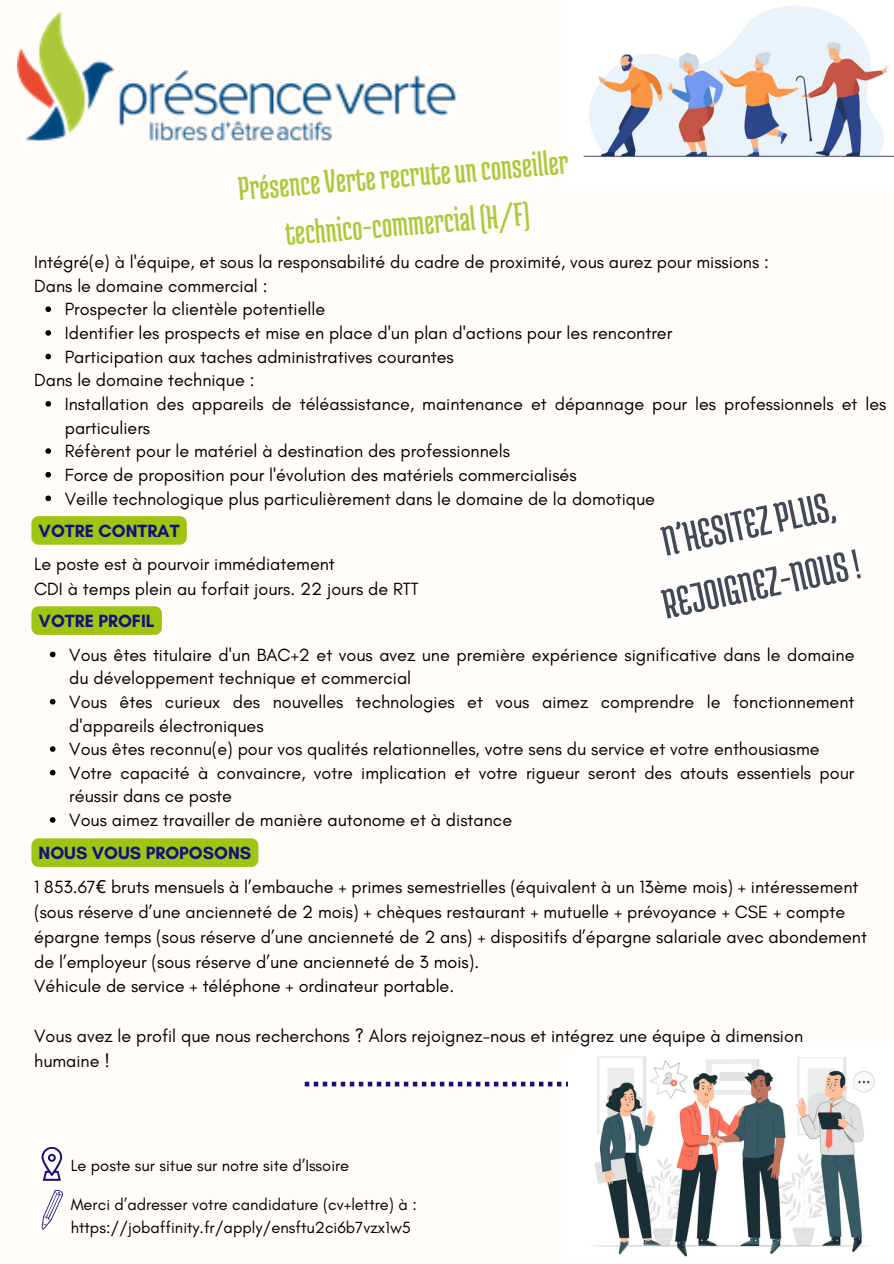
<style>
.page{position:relative;width:894px;height:1264px;background:#fff}
.page>*{position:absolute;margin:0;border:0;box-sizing:border-box;transform-origin:0 0}
.t1{font:44.4px/61.7px "Medula One";color:#404a58}
.t2{font:35.25px/48.3px "Medula One";color:#acc939;text-align:center}
.t3{font:18px/23.7px "Glacial Indifference";color:#000}
.t4{font:700 18px "Glacial Indifference";color:#180e78}
.t5{font:16.5px "Glacial Indifference";color:#000}
.s1{font-family:"Noto Sans"}
</style>
<div class="page">
<div style="left:0;top:0;width:893px;height:1263px;background:#fffcfa"></div>
<svg style="left:42px;top:1147px;width:20px;height:33px"></svg>
<svg style="left:42px;top:1190px;width:21px;height:39px"></svg>
<svg style="left:304px;top:1081px;width:264px;height:5px"></svg>
<img style="left:17px;top:12px;width:439px;height:129px">
<img style="left:593px;top:1056px;width:282px;height:201px">
<img style="left:583px;top:6px;width:310px;height:151px">
<svg style="left:45px;top:306px;width:6px;height:6px"></svg>
<svg style="left:45px;top:330px;width:6px;height:6px"></svg>
<svg style="left:45px;top:354px;width:6px;height:5px"></svg>
<svg style="left:45px;top:401px;width:6px;height:5px"></svg>
<svg style="left:45px;top:448px;width:6px;height:6px"></svg>
<svg style="left:45px;top:472px;width:6px;height:5px"></svg>
<svg style="left:45px;top:495px;width:6px;height:6px"></svg>
<svg style="left:50px;top:651px;width:5px;height:6px"></svg>
<svg style="left:50px;top:699px;width:5px;height:5px"></svg>
<svg style="left:50px;top:746px;width:5px;height:5px"></svg>
<svg style="left:50px;top:769px;width:5px;height:6px"></svg>
<svg style="left:50px;top:817px;width:5px;height:5px"></svg>
<div style="left:31px;top:606px;width:131px;height:29px;background:#9fc512;border-radius:7px"></div>
<div style="left:31px;top:516px;width:156px;height:28px;background:#9fc512;border-radius:7px"></div>
<div style="left:31px;top:838px;width:227px;height:29px;background:#9fc512;border-radius:7px"></div>
<p class="t2" style="left:236px;top:165px;width:332px;rotate:-5deg">PrésenceVerterecruteunconseiller technico-commercial (H/F)</p>
<p class="t3" style="left:34px;top:250px;width:736px">Intégré(e) à l'équipe, et sous la responsabilité du cadre de proximité, vous aurez pour missions :</p>
<p class="t3" style="left:34px;top:274px;width:235px">Dans le domaine commercial :</p>
<p class="t3" style="left:65px;top:297px;width:262px">Prospecter la clientèle potentielle</p>
<p class="t3" style="left:65px;top:321px;width:609px">Identifier les prospects et mise en place d'un plan d'actions pour les rencontrer</p>
<p class="t3" style="left:65px;top:344px;width:390px">Participation aux taches administratives courantes</p>
<p class="t3" style="left:34px;top:368px;width:222px">Dans le domaine technique :</p>
<p class="t3" style="left:65px;top:392px;width:822px">Installation des appareils de téléassistance, maintenance et dépannage pour les professionnels et les particuliers</p>
<p class="t3" style="left:65px;top:439px;width:446px">Réfèrent pour le matériel à destination des professionnels</p>
<p class="t3" style="left:65px;top:463px;width:513px">Force de proposition pour l'évolution des matériels commercialisés</p>
<p class="t3" style="left:65px;top:486px;width:591px">Veille technologique plus particulièrement dans le domaine de la domotique</p>
<h3 class="t1" style="left:643px;top:513px;width:202px;rotate:-12deg">N’HESITEZPLUS,<br>REJOIGNEZ-NOUS!</h3>
<p class="t4" style="left:39px;top:519px;width:142px">VOTRE CONTRAT</p>
<p class="t3" style="left:34px;top:552px;width:302px">Le poste est à pourvoir immédiatement</p>
<p class="t3" style="left:34px;top:577px;width:386px">CDI à temps plein au forfait jours. 22 jours de RTT</p>
<p class="t4" style="left:39px;top:609px;width:117px">VOTRE PROFIL</p>
<p class="t3" style="left:69px;top:642px;width:786px">Vous êtes titulaire d'un BAC+2 et vous avez une première expérience significative dans le domaine du développement technique et commercial</p>
<h3 class="t3" style="left:69px;top:689px;width:786px">Vous êtes curieux des nouvelles technologies et vous aimez comprendre le fonctionnement d'appareils électroniques</h3>
<p class="t3" style="left:69px;top:737px;width:751px">Vous êtes reconnu(e) pour vos qualités relationnelles, votre sens du service et votre enthousiasme</p>
<p class="t3" style="left:69px;top:760px;width:786px">Votre capacité à convaincre, votre implication et votre rigueur seront des atouts essentiels pour réussir dans ce poste</p>
<p class="t3" style="left:69px;top:808px;width:444px">Vous aimez travailler de manière autonome et à distance</p>
<p class="t4" style="left:39px;top:841px;width:214px">NOUS VOUS PROPOSONS</p>
<p class="t3" style="left:34px;top:874px;width:834px;line-height:24.8px">1 853.67<span class="s1">€</span> bruts mensuels à l’embauche + primes semestrielles (équivalent à un 13ème mois) + intéressement (sous réserve d’une ancienneté de 2 mois) + chèques restaurant + mutuelle + prévoyance + CSE + compte épargne temps (sous réserve d’une ancienneté de 2 ans) + dispositifs d’épargne salariale avec abondement de l’employeur (sous réserve d’une ancienneté de 3 mois).</p>
<p class="t3" style="left:34px;top:974px;width:421px">Véhicule de service + téléphone + ordinateur portable.</p>
<p class="t3" style="left:34px;top:1023px;width:770px;line-height:24.8px">Vous avez le profil que nous recherchons ? Alors rejoignez-nous et intégrez une équipe à dimension humaine !</p>
<h1 class="t5" style="left:71px;top:1155px;width:280px">Le poste sur situe sur notre site d’Issoire</h1>
<h3 class="t5" style="left:71px;top:1194px;width:347px">Merci d’adresser votre candidature (cv+lettre) à :</h3>
<p class="t5" style="left:71px;top:1217px;width:342px">https://jobaffinity.fr/apply/ensftu2ci6b7vzx1w5</p>
</div>
